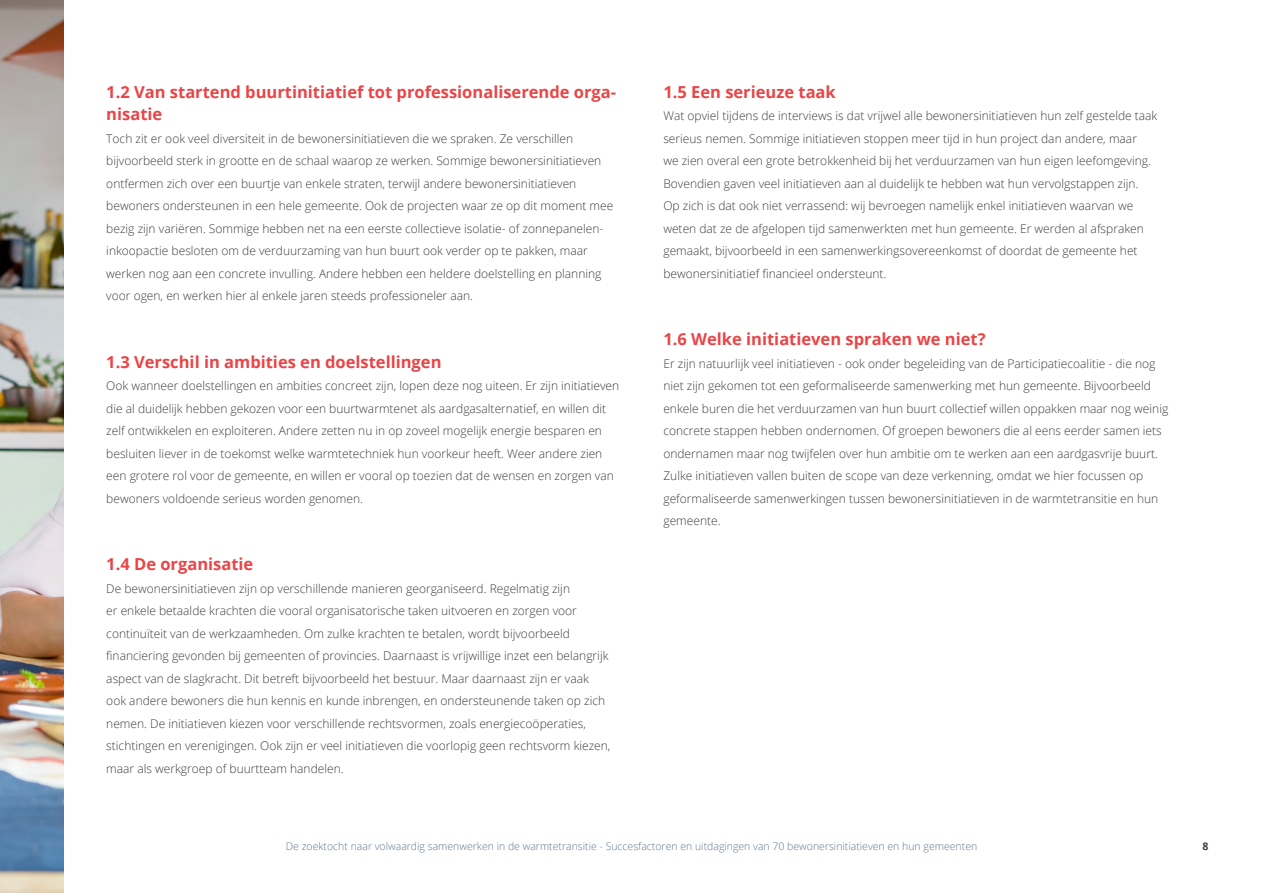
<style>
.page{position:relative;width:1263px;height:893px;background:#fff}
.page>*{position:absolute;margin:0;border:0;box-sizing:border-box;transform-origin:0 0}
.H3{font:700 16.5px/22.5px "Open Sans";color:#e94547}
.t1{font:300 12px/22.5px "Open Sans";color:#3c3c3b}
.t2{font:300 10.5px "Open Sans";color:#607790}
.t3{font:700 10.5px "Open Sans";color:#3c3c3b}
</style>
<div class="page">
<img style="left:0;top:0;width:64px;height:893px">
<h2 class="H3" style="left:106px;top:80px;width:511px">1.2 Van startend buurtinitiatief tot professionaliserende orga&shy;nisatie</h2>
<p class="t1" style="left:106px;top:127px;width:508px">Toch zit er ook veel diversiteit in de bewonersinitiatieven die we spraken. Ze verschillen bijvoorbeeld sterk in grootte en de schaal waarop ze werken. Sommige bewonersinitiatieven ontfermen zich over een buurtje van enkele straten, terwijl andere bewonersinitiatieven bewoners ondersteunen in een hele gemeente. Ook de projecten waar ze op dit moment mee bezig zijn variëren. Sommige hebben net na een eerste collectieve isolatie- of zonnepanelen&shy;inkoopactie besloten om de verduurzaming van hun buurt ook verder op te pakken, maar werken nog aan een concrete invulling. Andere hebben een heldere doelstelling en planning voor ogen, en werken hier al enkele jaren steeds professioneler aan.</p>
<h2 class="H3" style="left:106px;top:350px;width:337px">1.3 Verschil in ambities en doelstellingen</h2>
<p class="t1" style="left:106px;top:374px;width:514px">Ook wanneer doelstellingen en ambities concreet zijn, lopen deze nog uiteen. Er zijn initiatieven die al duidelijk hebben gekozen voor een buurtwarmtenet als aardgasalternatief, en willen dit zelf ontwikkelen en exploiteren. Andere zetten nu in op zoveel mogelijk energie besparen en besluiten liever in de toekomst welke warmtetechniek hun voorkeur heeft. Weer andere zien een grotere rol voor de gemeente, en willen er vooral op toezien dat de wensen en zorgen van bewoners voldoende serieus worden genomen.</p>
<h2 class="H3" style="left:106px;top:553px;width:149px">1.4 De organisatie</h2>
<p class="t1" style="left:106px;top:577px;width:506px">De bewonersinitiatieven zijn op verschillende manieren georganiseerd. Regelmatig zijn<br>er enkele betaalde krachten die vooral organisatorische taken uitvoeren en zorgen voor continuïteit van de werkzaamheden. Om zulke krachten te betalen, wordt bijvoorbeeld financiering gevonden bij gemeenten of provincies. Daarnaast is vrijwillige inzet een belangrijk aspect van de slagkracht. Dit betreft bijvoorbeeld het bestuur. Maar daarnaast zijn er vaak ook andere bewoners die hun kennis en kunde inbrengen, en ondersteunende taken op zich nemen. De initiatieven kiezen voor verschillende rechtsvormen, zoals energiecoöperaties, stichtingen en verenigingen. Ook zijn er veel initiatieven die voorlopig geen rechtsvorm kiezen, maar als werkgroep of buurtteam handelen.</p>
<h2 class="H3" style="left:663px;top:80px;width:174px">1.5 Een serieuze taak</h2>
<p class="t1" style="left:663px;top:104px;width:496px">Wat opviel tijdens de interviews is dat vrijwel alle bewonersinitiatieven hun zelf gestelde taak serieus nemen. Sommige initiatieven stoppen meer tijd in hun project dan andere, maar<br>we zien overal een grote betrokkenheid bij het verduurzamen van hun eigen leefomgeving.<br>Bovendien gaven veel initiatieven aan al duidelijk te hebben wat hun vervolgstappen zijn.<br>Op zich is dat ook niet verrassend: wij bevroegen namelijk enkel initiatieven waarvan we weten dat ze de afgelopen tijd samenwerkten met hun gemeente. Er werden al afspraken gemaakt, bijvoorbeeld in een samenwerkingsovereenkomst of doordat de gemeente het bewonersinitiatief financieel ondersteunt.</p>
<h2 class="H3" style="left:663px;top:328px;width:324px">1.6 Welke initiatieven spraken we niet?</h2>
<p class="t1" style="left:663px;top:352px;width:506px">Er zijn natuurlijk veel initiatieven - ook onder begeleiding van de Participatiecoalitie - die nog niet zijn gekomen tot een geformaliseerde samenwerking met hun gemeente. Bijvoorbeeld enkele buren die het verduurzamen van hun buurt collectief willen oppakken maar nog weinig concrete stappen hebben ondernomen. Of groepen bewoners die al eens eerder samen iets ondernamen maar nog twijfelen over hun ambitie om te werken aan een aardgasvrije buurt.<br>Zulke initiatieven vallen buiten de scope van deze verkenning, omdat we hier focussen op geformaliseerde samenwerkingen tussen bewonersinitiatieven in de warmtetransitie en hun gemeente.</p>
<p class="t2" style="left:286px;top:838px;width:693px">De zoektocht naar volwaardig samenwerken in de warmtetransitie - Succesfactoren en uitdagingen van 70 bewonersinitiatieven en hun gemeenten</p>
<p class="t3" style="left:1202px;top:838px;width:7px">8</p>
</div>
